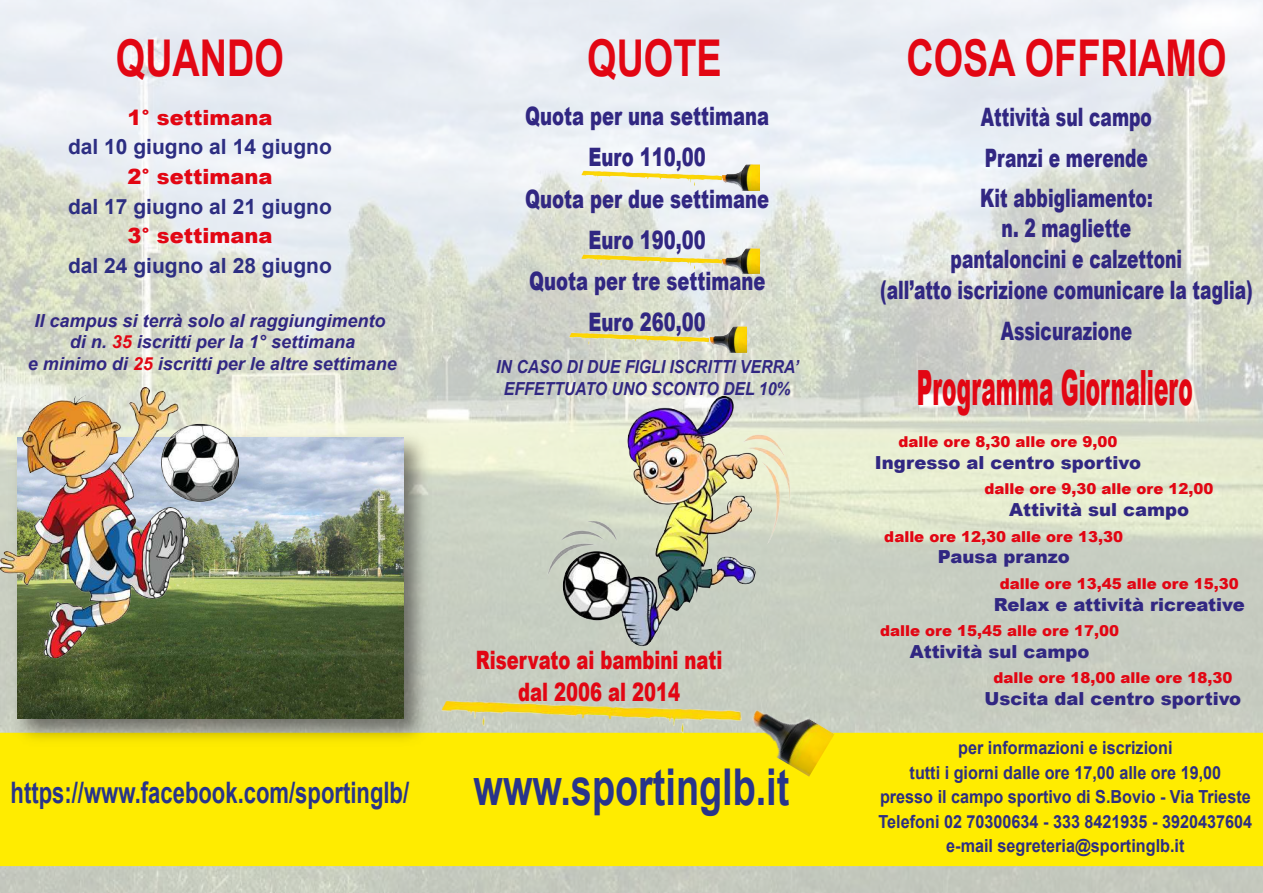
<style>
.page{position:relative;width:1263px;height:893px;background:#fff}
.page>*{position:absolute;margin:0;border:0;box-sizing:border-box;transform-origin:0 0}
.t1{font:700 50.7px "Arial";color:#e20613;scale:.74 1}
.t2{font:700 50.7px "Arial";color:#28348a;scale:.74 1}
.t3{font:900 48.6px "Arial";color:#e20613;scale:.44 1}
.t4{font:700 29.55px "Arial";color:#28348a;scale:.74 1}
.t5{font:900 25.35px/40.2px "Arial";color:#312782;scale:.67 1}
.t6{font:900 25.35px/41.1px "Arial";color:#312782;text-align:center;scale:.71 1}
.t7{font:900 25.35px/31.5px "Arial";color:#e20613;text-align:center;scale:.71 1}
.t8{font:700 21px "Arial";color:#2d2e82}
.t9{font:900 21px "Arial";color:#e20613}
.t10{font:700 18px/24.6px "Arial";color:#2d2e82;text-align:center;scale:.9 1}
.t11{font:900 18px "Arial";color:#312782}
.t12{font:italic 700 18px/21.6px "Arial";color:#312782;text-align:center}
.t13{font:italic 700 18px/22.5px "Arial";color:#312782;text-align:center;scale:.88 1}
.t14{font:900 15px "Arial";color:#e20613}
.s1{color:#e20613}
</style>
<div class="page">
<img style="left:0;top:0;width:1263px;height:893px">
<div style="left:0;top:733px;width:1263px;height:133px;background:#ffec00"></div>
<img style="left:6px;top:425px;width:430px;height:327px">
<img style="left:18px;top:437px;width:385px;height:282px">
<img style="left:547px;top:396px;width:246px;height:253px">
<img style="left:0;top:388px;width:239px;height:270px">
<img style="left:736px;top:690px;width:99px;height:87px">
<img style="left:426px;top:688px;width:318px;height:55px">
<img style="left:710px;top:327px;width:37px;height:25px">
<img style="left:562px;top:327px;width:148px;height:25px">
<img style="left:723px;top:248px;width:36px;height:26px">
<img style="left:575px;top:248px;width:148px;height:26px">
<img style="left:723px;top:165px;width:36px;height:25px">
<img style="left:575px;top:165px;width:148px;height:25px">
<h1 class="t1" style="left:116px;top:22px;width:229px">QUANDO</h1>
<p class="t9" style="left:127px;top:102px;width:146px">1° settimana</p>
<p class="t8" style="left:68px;top:132px;width:265px">dal 10 giugno al 14 giugno</p>
<p class="t9" style="left:127px;top:161px;width:146px">2° settimana</p>
<p class="t8" style="left:68px;top:191px;width:265px">dal 17 giugno al 21 giugno</p>
<p class="t9" style="left:127px;top:221px;width:146px">3° settimana</p>
<p class="t8" style="left:68px;top:251px;width:265px">dal 24 giugno al 28 giugno</p>
<p class="t12" style="left:28px;top:310px;width:371px">Il campus si terrà solo al raggiungimento di n. <span class="s1">35</span> iscritti per la 1° settimana<br>e minimo di <span class="s1">25</span> iscritti per le altre settimane</p>
<h1 class="t1" style="left:587px;top:22px;width:183px">QUOTE</h1>
<h3 class="t6" style="left:525px;top:95px;width:345px">Quota per una settimana<br>Euro 110,00<br>Quota per due settimane<br>Euro 190,00<br>Quota per tre settimane<br>Euro 260,00</h3>
<p class="t13" style="left:496px;top:356px;width:346px">IN CASO DI DUE FIGLI ISCRITTI VERRA’<br>EFFETTUATO UNO SCONTO DEL 10%</p>
<h3 class="t4" style="left:11px;top:772px;width:540px">https://www.facebook.com/sportinglb/</h3>
<h3 class="t7" style="left:476px;top:644px;width:349px">Riservato ai bambini nati dal 2006 al 2014</h3>
<h1 class="t2" style="left:474px;top:751px;width:428px">www.sportinglb.it</h1>
<h1 class="t1" style="left:906px;top:22px;width:434px">COSA OFFRIAMO</h1>
<h3 class="t5" style="left:980px;top:96px;width:259px">Attività sul campo<br>Pranzi e merende<br>Kit abbigliamento:</h3>
<h3 class="t5" style="left:880px;top:212px;width:558px;line-height:30.6px;text-align:center">n. 2 magliette<br>pantaloncini e calzettoni<br>(all’atto iscrizione comunicare la taglia)</h3>
<h3 class="t5" style="left:1001px;top:310px;width:198px">Assicurazione</h3>
<h2 class="t3" style="left:917px;top:353px;width:629px">Programma Giornaliero</h2>
<p class="t14" style="left:898px;top:431px;width:220px">dalle ore 8,30 alle ore 9,00</p>
<p class="t11" style="left:875px;top:449px;width:268px">Ingresso al centro sportivo</p>
<p class="t14" style="left:984px;top:478px;width:230px">dalle ore 9,30 alle ore 12,00</p>
<p class="t11" style="left:1009px;top:497px;width:181px">Attività sul campo</p>
<p class="t14" style="left:884px;top:525px;width:240px">dalle ore 12,30 alle ore 13,30</p>
<p class="t11" style="left:938px;top:544px;width:133px">Pausa pranzo</p>
<p class="t14" style="left:1000px;top:573px;width:240px">dalle ore 13,45 alle ore 15,30</p>
<p class="t11" style="left:994px;top:591px;width:252px">Relax e attività ricreative</p>
<p class="t14" style="left:880px;top:620px;width:240px">dalle ore 15,45 alle ore 17,00</p>
<p class="t11" style="left:910px;top:638px;width:181px">Attività sul campo</p>
<p class="t14" style="left:993px;top:667px;width:240px">dalle ore 18,00 alle ore 18,30</p>
<p class="t11" style="left:984px;top:685px;width:258px">Uscita dal centro sportivo</p>
<p class="t10" style="left:879px;top:735px;width:416px">per informazioni e iscrizioni<br>tutti i giorni dalle ore 17,00 alle ore 19,00<br>presso il campo sportivo di S.Bovio - Via Trieste Telefoni 02 70300634 - 333 8421935 - 3920437604 e-mail segreteria@sportinglb.it</p>
</div>
